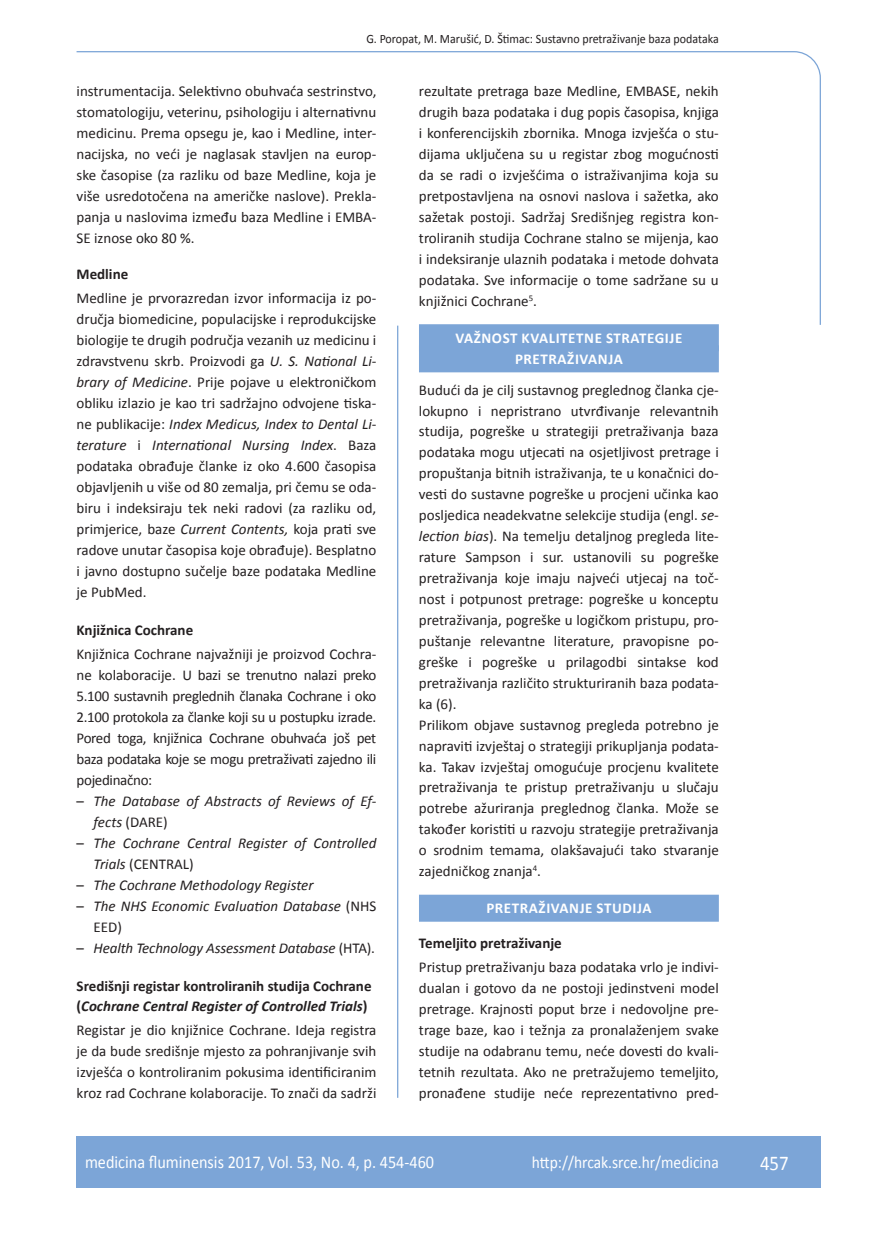
<style>
.page{position:relative;width:872px;height:1234px;background:#fff}
.page>*{position:absolute;margin:0;border:0;box-sizing:border-box;transform-origin:0 0}
.t1{font:21px "Calibri";color:#fff;scale:.9 1}
.t2{font:18px "Calibri";color:#fff;scale:.9 1}
.t3{font:17.25px "Calibri";color:#fff;scale:.9 1}
.t4{font:15px/21px "Calibri";color:#231f20;text-align:justify}
.t5{font:italic 15px/21px "Calibri";color:#231f20}
.t6{font:700 15px/19.5px "Calibri";color:#231f20}
.t7{font:700 15px/21.1px "Calibri";letter-spacing:.04em;color:#fff}
.t8{font:12.75px "Calibri";color:#231f20;scale:.94 1}
.s1{font-style:italic}
.s2{font-style:normal}
</style>
<div class="page">
<svg style="left:76px;top:51px;width:745px;height:275px"></svg>
<hr style="left:397px;top:325px;width:1px;height:772px;background:#7ca5d7">
<div style="left:77px;top:1135px;width:744px;height:51px;background:#7ca5d7"></div>
<div style="left:419px;top:324px;width:300px;height:27px;background:#7ca5d7"></div>
<div style="left:419px;top:345px;width:300px;height:27px;background:#7ca5d7"></div>
<div style="left:419px;top:894px;width:300px;height:27px;background:#7ca5d7"></div>
<p class="t8" style="left:366px;top:30px;width:376px">G. Poropat, M. Marušić, D. Štimac: Sustavno pretraživanje baza podataka</p>
<p class="t4" style="left:77px;top:80px;width:301px">instrumentacija. Selektivno obuhvaća sestrinstvo, stomatologiju, veterinu, psihologiju i alternativnu medicinu. Prema opsegu je, kao i Medline, inter&shy;nacijska, no veći je naglasak stavljen na europ&shy;ske časopise (za razliku od baze Medline, koja je više usredotočena na američke naslove). Prekla&shy;panja u naslovima između baza Medline i EMBA-SE iznose oko 80 %.</p>
<p class="t6" style="left:77px;top:264px;width:53px">Medline</p>
<p class="t4" style="left:77px;top:287px;width:301px">Medline je prvorazredan izvor informacija iz po&shy;dručja biomedicine, populacijske i reprodukcijske biologije te drugih područja vezanih uz medicinu i zdravstvenu skrb. Proizvodi ga <span class="s1">U. S. National Li&shy;brary of Medicine</span>. Prije pojave u elektroničkom obliku izlazio je kao tri sadržajno odvojene tiska&shy;ne publikacije: <span class="s1">Index Medicus, Index to Dental Li&shy;terature</span> i <span class="s1">International Nursing Index</span>. Baza podataka obrađuje članke iz oko 4.600 časopisa objavljenih u više od 80 zemalja, pri čemu se oda&shy;biru i indeksiraju tek neki radovi (za razliku od, primjerice, baze <span class="s1">Current Contents,</span> koja prati sve radove unutar časopisa koje obrađuje). Besplatno i javno dostupno sučelje baze podataka Medline je PubMed.</p>
<p class="t6" style="left:77px;top:620px;width:118px">Knjižnica Cochrane</p>
<p class="t4" style="left:77px;top:643px;width:301px">Knjižnica Cochrane najvažniji je proizvod Cochra&shy;ne kolaboracije. U bazi se trenutno nalazi preko 5.100 sustavnih preglednih članaka Cochrane i oko 2.100 protokola za članke koji su u postupku izrade.<br>Pored toga, knjižnica Cochrane obuhvaća još pet baza podataka koje se mogu pretraživati zajedno ili pojedinačno:</p>
<p class="t5" style="left:94px;top:790px;width:284px;text-indent:-17px"><span class="s2">–</span> The Database of Abstracts of Reviews of Ef&shy;fects <span class="s2">(DARE)</span></p>
<p class="t5" style="left:94px;top:832px;width:284px;text-indent:-17px"><span class="s2">–</span> The Cochrane Central Register of Controlled<br>Trials <span class="s2">(CENTRAL)</span></p>
<p class="t5" style="left:77px;top:874px;width:238px"><span class="s2">–</span> The Cochrane Methodology Register</p>
<p class="t5" style="left:94px;top:895px;width:284px;text-indent:-17px"><span class="s2">–</span> The NHS Economic Evaluation Database <span class="s2">(NHS<br>EED)</span></p>
<p class="t5" style="left:77px;top:937px;width:300px"><span class="s2">–</span> Health Technology Assessment Database <span class="s2">(HTA).</span></p>
<p class="t6" style="left:77px;top:975px;width:296px">Središnji registar kontroliranih studija Cochrane (<span class="s1">Cochrane Central Register of Controlled Trials</span>)</p>
<p class="t4" style="left:77px;top:1018px;width:301px">Registar je dio knjižnice Cochrane. Ideja registra je da bude središnje mjesto za pohranjivanje svih izvješća o kontroliranim pokusima identificiranim kroz rad Cochrane kolaboracije. To znači da sadrži</p>
<p class="t4" style="left:419px;top:80px;width:301px">rezultate pretraga baze Medline, EMBASE, nekih drugih baza podataka i dug popis časopisa, knjiga i konferencijskih zbornika. Mnoga izvješća o stu&shy;dijama uključena su u registar zbog mogućnosti da se radi o izvješćima o istraživanjima koja su pretpostavljena na osnovi naslova i sažetka, ako sažetak postoji. Sadržaj Središnjeg registra kon&shy;troliranih studija Cochrane stalno se mijenja, kao i indeksiranje ulaznih podataka i metode dohvata podataka. Sve informacije o tome sadržane su u knjižnici Cochrane<sup>5</sup>.</p>
<p class="t7" style="left:515px;top:327px;width:169px;text-indent:-60px">Važnost kvalitetne strategije pretraživan</p>
<p class="t7" style="left:608px;top:348px;width:14px">ja</p>
<p class="t4" style="left:419px;top:378px;width:301px;text-align:left">Budući da je cilj sustavnog preglednog članka cje&shy;lokupno i nepristrano utvrđivanje relevantnih studija, pogreške u strategiji pretraživanja baza podataka mogu utjecati na osjetljivost pretrage i propuštanja bitnih istraživanja, te u konačnici do&shy;vesti do sustavne pogreške u procjeni učinka kao posljedica neadekvatne selekcije studija (engl. <span class="s1">se&shy;lection bias</span>). Na temelju detaljnog pregleda lite&shy;rature Sampson i sur. ustanovili su pogreške pretraživanja koje imaju najveći utjecaj na toč&shy;nost i potpunost pretrage: pogreške u konceptu pretraživanja, pogreške u logičkom pristupu, pro&shy;puštanje relevantne literature, pravopisne po&shy;greške i pogreške u prilagodbi sintakse kod pretraživanja različito strukturiranih baza podata&shy;ka (6).<br>Prilikom objave sustavnog pregleda potrebno je napraviti izvještaj o strategiji prikupljanja podata&shy;ka. Takav izvještaj omogućuje procjenu kvalitete pretraživanja te pristup pretraživanju u slučaju potrebe ažuriranja preglednog članka. Može se također koristiti u razvoju strategije pretraživanja o srodnim temama, olakšavajući tako stvaranje zajedničkog znanja<sup>4</sup>.</p>
<p class="t7" style="left:486px;top:897px;width:10px">PRETR</p>
<p class="t7" style="left:529px;top:897px;width:124px">AŽIVANJE STU DIJA</p>
<p class="t6" style="left:419px;top:932px;width:144px">Temeljito pretraživanje</p>
<p class="t4" style="left:419px;top:955px;width:301px">Pristup pretraživanju baza podataka vrlo je indivi&shy;dualan i gotovo da ne postoji jedinstveni model pretrage. Krajnosti poput brze i nedovoljne pre&shy;trage baze, kao i težnja za pronalaženjem svake studije na odabranu temu, neće dovesti do kvali&shy;tetnih rezultata. Ako ne pretražujemo temeljito, pronađene studije neće reprezentativno pred-</p>
<p class="t2" style="left:85px;top:1150px;width:389px">medicina fluminensis 2017, Vol. 53, No. 4, p. 454-460</p>
<p class="t3" style="left:532px;top:1151px;width:209px">http://hrcak.srce.hr/medicina</p>
<h1 class="t1" style="left:760px;top:1149px;width:33px">457</h1>
</div>
